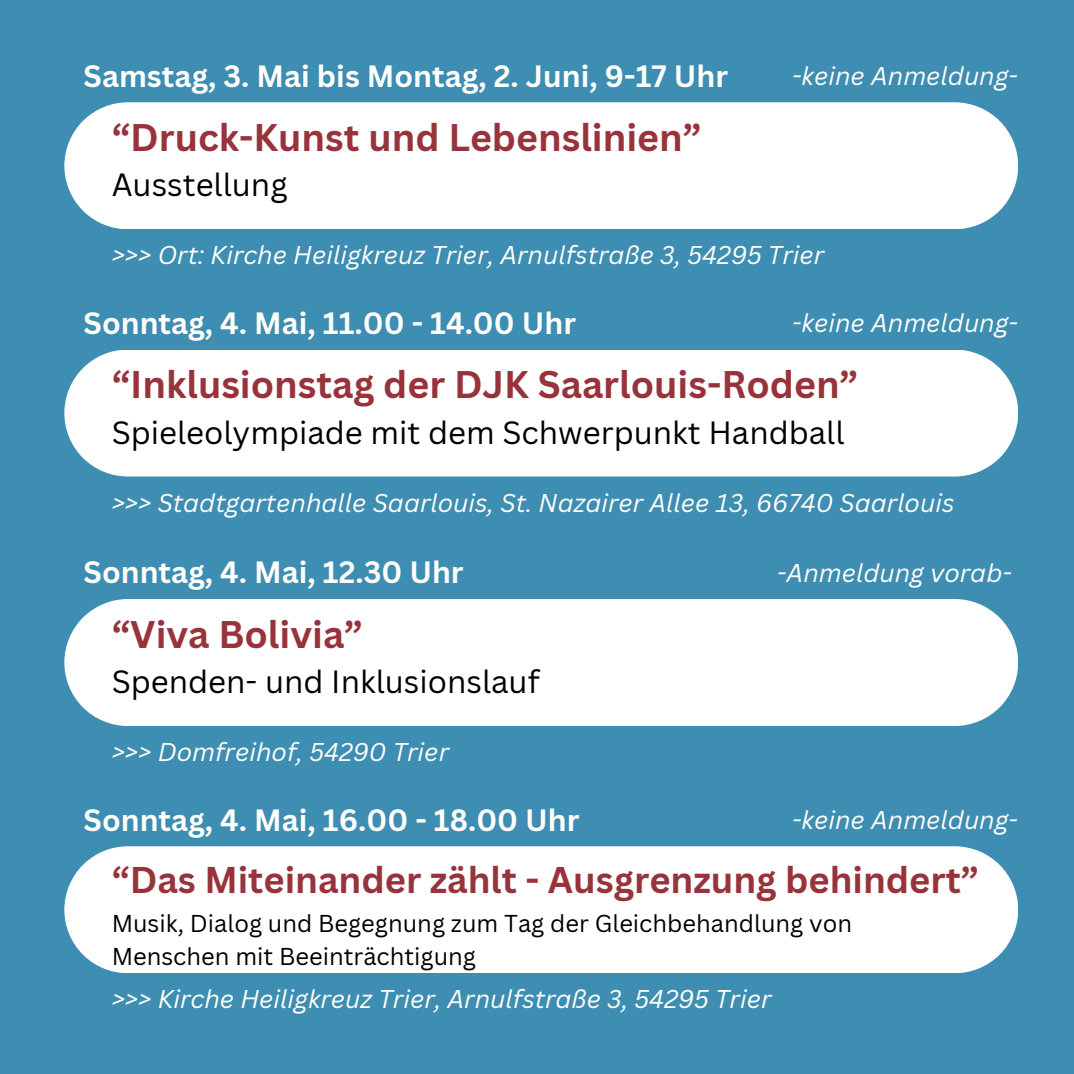
<style>
.page{position:relative;width:1074px;height:1074px;background:#fff}
.page>*{position:absolute;margin:0;border:0;box-sizing:border-box;transform-origin:0 0}
.t1{font:700 37.5px "Canva Sans";color:#99333b}
.t2{font:700 36.25px "Canva Sans";color:#99333b}
.t3{font:31.25px "Canva Sans";color:#000}
.t4{font:700 30px "Canva Sans";color:#fffefb}
.t5{font:italic 25px "Canva Sans";color:#fffefb}
.t6{font:23.75px "Canva Sans";color:#000}
</style>
<div class="page">
<div style="left:0;top:0;width:1073px;height:1073px;background:#3e8db2"></div>
<div style="left:64px;top:102px;width:953px;height:127px;background:#fff"></div>
<div style="left:64px;top:350px;width:953px;height:126px;background:#fff"></div>
<div style="left:64px;top:599px;width:953px;height:127px;background:#fff"></div>
<div style="left:64px;top:846px;width:953px;height:127px;background:#fff"></div>
<h2 class="t4" style="left:84px;top:54px;width:646px">Samstag, 3. Mai bis Montag, 2. Juni, 9-17 Uhr</h2>
<p class="t1" style="left:112px;top:111px;width:591px">“Druck-Kunst und Lebenslinien”</p>
<h1 class="t3" style="left:112px;top:163px;width:177px">Ausstellung</h1>
<h3 class="t5" style="left:792px;top:58px;width:227px">-keine Anmeldung-</h3>
<p class="t5" style="left:112px;top:237px;width:714px">&gt;&gt;&gt; Ort: Kirche Heiligkreuz Trier, Arnulfstraße 3, 54295 Trier</p>
<h2 class="t4" style="left:84px;top:302px;width:494px">Sonntag, 4. Mai, 11.00 - 14.00 Uhr</h2>
<p class="t1" style="left:112px;top:358px;width:748px">“Inklusionstag der DJK Saarlouis-Roden”</p>
<h1 class="t3" style="left:112px;top:410px;width:734px">Spieleolympiade mit dem Schwerpunkt Handball</h1>
<h3 class="t5" style="left:792px;top:306px;width:227px">-keine Anmeldung-</h3>
<p class="t5" style="left:112px;top:485px;width:844px">&gt;&gt;&gt; Stadtgartenhalle Saarlouis, St. Nazairer Allee 13, 66740 Saarlouis</p>
<h2 class="t4" style="left:84px;top:551px;width:381px">Sonntag, 4. Mai, 12.30 Uhr</h2>
<p class="t1" style="left:112px;top:607px;width:253px">“Viva Bolivia”</p>
<h1 class="t3" style="left:112px;top:659px;width:429px">Spenden- und Inklusionslauf</h1>
<p class="t5" style="left:112px;top:734px;width:339px">&gt;&gt;&gt; Domfreihof, 54290 Trier</p>
<h3 class="t5" style="left:777px;top:555px;width:236px">-Anmeldung vorab-</h3>
<h2 class="t4" style="left:84px;top:798px;width:497px">Sonntag, 4. Mai, 16.00 - 18.00 Uhr</h2>
<p class="t2" style="left:112px;top:854px;width:868px">“Das Miteinander zählt - Ausgrenzung behindert”</p>
<h1 class="t6" style="left:112px;top:906px;width:742px">Musik, Dialog und Begegnung zum Tag der Gleichbehandlung von</h1>
<p class="t6" style="left:112px;top:939px;width:366px">Menschen mit Beeinträchtigung</p>
<p class="t5" style="left:792px;top:802px;width:227px">-keine Anmeldung-</p>
<p class="t5" style="left:112px;top:981px;width:661px">&gt;&gt;&gt; Kirche Heiligkreuz Trier, Arnulfstraße 3, 54295 Trier</p>
</div>
